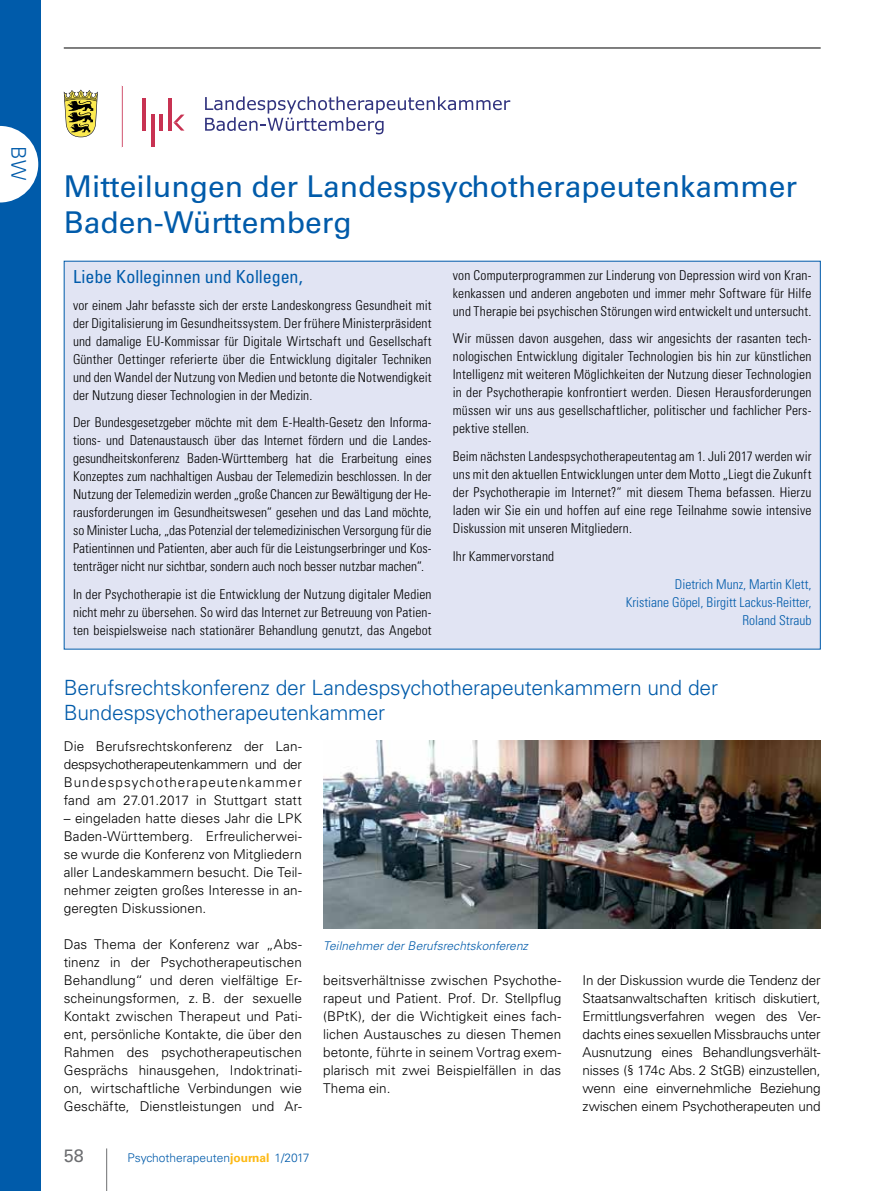
<style>
.page{position:relative;width:893px;height:1191px;background:#fff}
.page>*{position:absolute;margin:0;border:0;box-sizing:border-box;transform-origin:0 0}
.t1{font:30px/36px "Univers LT Std";color:#005baa}
.t2{font:300 21px/25.5px "Univers LT Std";letter-spacing:-.01em;color:#005baa}
.t3{font:300 20.25px "Univers LT Std";color:#005baa}
.t4{font:condensed 18px "Univers LT Std";letter-spacing:-.005em;color:#005baa}
.t5{font:18px "Univers LT Std";color:#6d6e71}
.t6{font:300 condensed 13.5px/18px "Univers LT Std";letter-spacing:.01em;color:#000;text-align:justify}
.t7{font:300 13.5px/18px "Univers LT Std";letter-spacing:.005em;color:#000;text-align:justify}
.t8{font:300 condensed 13.5px/18px "Univers LT Std";color:#005baa;text-align:right}
.t9{font:italic 300 12px "Univers LT Std";letter-spacing:.005em;color:#005baa}
.t10{font:300 12px "Univers LT Std";color:#005baa}
.s1{font-weight:700;color:#fdb913}
</style>
<div class="page">
<div style="left:64px;top:261px;width:756px;height:388px;background:#e1e4f3"></div>
<hr style="left:64px;top:48px;width:757px;height:1px;background:#000">
<hr style="left:106px;top:1148px;width:1px;height:43px;background:#6d6e71">
<div style="left:0;top:0;width:40px;height:1191px;background:#005baa"></div>
<svg style="left:0;top:126px;width:38px;height:76px"></svg>
<svg style="left:64px;top:90px;width:34px;height:47px;background:#a79f59"></svg>
<svg style="left:173px;top:115px;width:11px;height:16px"></svg>
<hr style="left:143px;top:98px;width:3px;height:33px;background:#c83252">
<hr style="left:151px;top:114px;width:3px;height:33px;background:#c83252">
<hr style="left:159px;top:114px;width:4px;height:17px;background:#c83252">
<hr style="left:168px;top:98px;width:3px;height:33px;background:#c83252">
<div style="left:121px;top:85px;width:3px;height:63px;border:1px solid #fff"></div>
<svg style="left:205px;top:96px;width:305px;height:38px"></svg>
<img style="left:323px;top:740px;width:498px;height:188px">
<h3 class="t3" style="left:31px;top:146px;width:35px;rotate:90deg">BW</h3>
<h1 class="t1" style="left:64px;top:168px;width:735px">Mitteilungen der Landespsychotherapeutenkammer<br>Baden-Württemberg</h1>
<h3 class="t4" style="left:73px;top:265px;width:231px">Liebe Kolleginnen und Kollegen,</h3>
<p class="t6" style="left:73px;top:296px;width:360px">vor einem Jahr befasste sich der erste Landeskongress Gesundheit mit der Digitalisierung im Gesundheitssystem. Der frühere Ministerpräsident und damalige EU-Kommissar für Digitale Wirtschaft und Gesellschaft Günther Oettinger referierte über die Entwicklung digitaler Techniken und den Wandel der Nutzung von Medien und betonte die Notwendigkeit der Nutzung dieser Technologien in der Medizin.</p>
<p class="t6" style="left:73px;top:413px;width:360px">Der Bundesgesetzgeber möchte mit dem E-Health-Gesetz den Informa&shy;tions- und Datenaustausch über das Internet fördern und die Landes&shy;gesundheitskonferenz Baden-Württemberg hat die Erarbeitung eines Konzeptes zum nachhaltigen Ausbau der Telemedizin beschlossen. In der Nutzung der Telemedizin werden „große Chancen zur Bewältigung der He&shy;rausforderungen im Gesundheitswesen“ gesehen und das Land möchte, so Minister Lucha, „das Potenzial der telemedizinischen Versorgung für die Patientinnen und Patienten, aber auch für die Leistungserbringer und Kos&shy;tenträger nicht nur sichtbar, sondern auch noch besser nutzbar machen“.</p>
<p class="t6" style="left:73px;top:585px;width:360px">In der Psychotherapie ist die Entwicklung der Nutzung digitaler Medien nicht mehr zu übersehen. So wird das Internet zur Betreuung von Patien&shy;ten beispielsweise nach stationärer Behandlung genutzt, das Angebot</p>
<p class="t6" style="left:453px;top:266px;width:360px">von Computerprogrammen zur Linderung von Depression wird von Kran&shy;kenkassen und anderen angeboten und immer mehr Software für Hilfe und Therapie bei psychischen Störungen wird entwickelt und untersucht.</p>
<p class="t6" style="left:453px;top:329px;width:360px">Wir müssen davon ausgehen, dass wir angesichts der rasanten tech&shy;nologischen Entwicklung digitaler Technologien bis hin zur künstlichen Intelligenz mit weiteren Möglichkeiten der Nutzung dieser Technologien in der Psychotherapie konfrontiert werden. Diesen Herausforderungen müssen wir uns aus gesellschaftlicher, politischer und fachlicher Pers&shy;pektive stellen.</p>
<p class="t6" style="left:453px;top:447px;width:360px">Beim nächsten Landespsychotherapeutentag am 1. Juli 2017 werden wir uns mit den aktuellen Entwicklungen unter dem Motto „Liegt die Zukunft der Psychotherapie im Internet?“ mit diesem Thema befassen. Hierzu laden wir Sie ein und hoffen auf eine rege Teilnahme sowie intensive Diskussion mit unseren Mitgliedern.</p>
<p class="t6" style="left:453px;top:547px;width:103px">Ihr Kammervorstand</p>
<p class="t8" style="left:626px;top:575px;width:187px">Dietrich Munz, Martin Klett,<br>Kristiane Göpel, Birgitt Lackus-Reitter,<br>Roland Straub</p>
<h2 class="t2" style="left:64px;top:674px;width:656px">Berufsrechtskonferenz der Landespsychotherapeutenkammern und der<br>Bundespsychotherapeutenkammer</h2>
<p class="t7" style="left:64px;top:737px;width:240px">Die Berufsrechtskonferenz der Lan&shy;despsychotherapeutenkammern und der Bundespsychotherapeutenkammer fand am 27.01.2017 in Stuttgart statt</p>
<p class="t7" style="left:64px;top:809px;width:240px">– eingeladen hatte dieses Jahr die LPK Baden-Württemberg. Erfreulicherwei&shy;se wurde die Konferenz von Mitgliedern aller Landeskammern besucht. Die Teil&shy;nehmer zeigten großes Interesse in an&shy;geregten Diskussionen.</p>
<p class="t7" style="left:64px;top:935px;width:240px">Das Thema der Konferenz war „Abs&shy;tinenz in der Psychotherapeutischen Behandlung“ und deren vielfältige Er&shy;scheinungsformen, z. B. der sexuelle Kontakt zwischen Therapeut und Pati&shy;ent, persönliche Kontakte, die über den Rahmen des psychotherapeutischen Gesprächs hinausgehen, Indoktrinati&shy;on, wirtschaftliche Verbindungen wie Geschäfte, Dienstleistungen und Ar-</p>
<p class="t9" style="left:323px;top:938px;width:206px">Teilnehmer der Berufsrechtskonferenz</p>
<p class="t7" style="left:323px;top:971px;width:240px">beitsverhältnisse zwischen Psychothe&shy;rapeut und Patient. Prof. Dr. Stellpflug (BPtK), der die Wichtigkeit eines fach&shy;lichen Austausches zu diesen Themen betonte, führte in seinem Vortrag exem&shy;plarisch mit zwei Beispielfällen in das Thema ein.</p>
<p class="t7" style="left:583px;top:971px;width:240px">In der Diskussion wurde die Tendenz der Staatsanwaltschaften kritisch diskutiert, Ermittlungsverfahren wegen des Ver&shy;dachts eines sexuellen Missbrauchs unter Ausnutzung eines Behandlungsverhält&shy;nisses (§ 174c Abs. 2 StGB) einzustellen, wenn eine einvernehmliche Beziehung zwischen einem Psychotherapeuten und</p>
<h3 class="t5" style="left:64px;top:1144px;width:22px">58</h3>
<p class="t10" style="left:128px;top:1150px;width:184px">Psychotherapeuten<span class="s1">journal</span> 1/2017</p>
</div>
